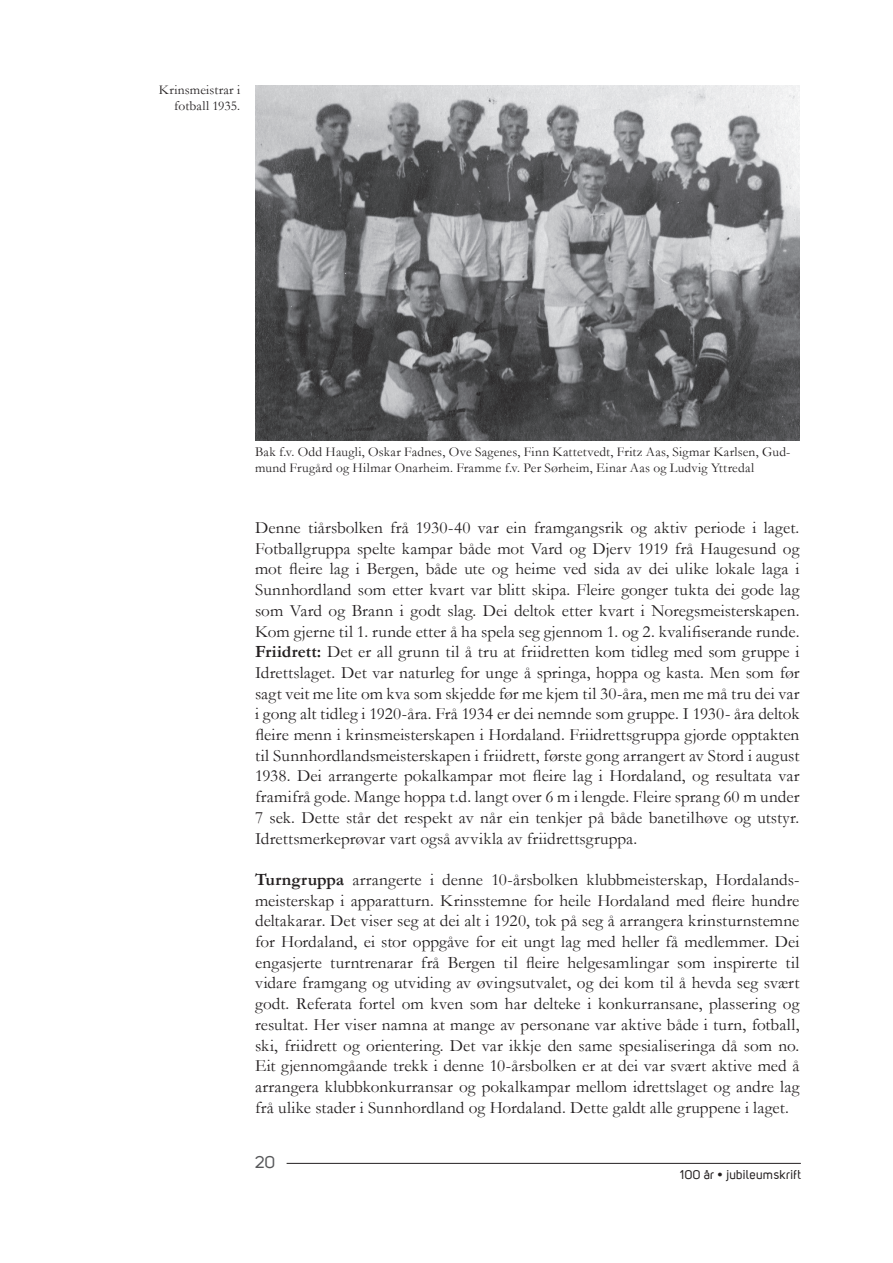
<style>
.page{position:relative;width:893px;height:1263px;background:#fff}
.page>*{position:absolute;margin:0;border:0;box-sizing:border-box;transform-origin:0 0}
.t1{font:17.25px/20.7px "Garamond";letter-spacing:.005em;color:#231f20;text-align:justify}
.t2{font:17.25px "Uni Sans Regular";color:#57585a}
.t3{font:13.5px/16.2px "Garamond";letter-spacing:.015em;color:#231f20;text-align:right}
.t4{font:12.75px "Uni Sans Regular";letter-spacing:.02em;color:#231f20}
.s1{font-weight:700}
</style>
<div class="page">
<hr style="left:287px;top:1163px;width:514px;height:1px;background:#231f20">
<img style="left:255px;top:85px;width:544px;height:355px">
<p class="t3" style="left:159px;top:81px;width:83px">Krinsmeistrar i fotball 1935.</p>
<p class="t3" style="left:255px;top:443px;width:537px;text-align:left">Bak f.v. Odd Haugli, Oskar Fadnes, Ove Sagenes, Finn Kattetvedt, Fritz Aas, Sigmar Karlsen, Gud&shy;mund Frugård og Hilmar Onarheim. Framme f.v. Per Sørheim, Einar Aas og Ludvig Yttredal</p>
<p class="t1" style="left:255px;top:517px;width:546px">Denne tiårsbolken frå 1930-40 var ein framgangsrik og aktiv periode i laget.<br>Fotballgruppa spelte kampar både mot Vard og Djerv 1919 frå Haugesund og mot fleire lag i Bergen, både ute og heime ved sida av dei ulike lokale laga i Sunnhordland som etter kvart var blitt skipa. Fleire gonger tukta dei gode lag som Vard og Brann i godt slag. Dei deltok etter kvart i Noregsmeisterskapen.<br>Kom gjerne til 1. runde etter å ha spela seg gjennom 1. og 2. kvalifiserande runde.<br><span class="s1">Friidrett:</span> Det er all grunn til å tru at friidretten kom tidleg med som gruppe i Idrettslaget. Det var naturleg for unge å springa, hoppa og kasta. Men som før sagt veit me lite om kva som skjedde før me kjem til 30-åra, men me må tru dei var i gong alt tidleg i 1920-åra. Frå 1934 er dei nemnde som gruppe. I 1930- åra deltok fleire menn i krinsmeisterskapen i Hordaland. Friidrettsgruppa gjorde opptakten til Sunnhordlandsmeisterskapen i friidrett, første gong arrangert av Stord i august 1938. Dei arrangerte pokalkampar mot fleire lag i Hordaland, og resultata var framifrå gode. Mange hoppa t.d. langt over 6 m i lengde. Fleire sprang 60 m under 7 sek. Dette står det respekt av når ein tenkjer på både banetilhøve og utstyr.<br>Idrettsmerkeprøvar vart også avvikla av friidrettsgruppa.</p>
<p class="t1" style="left:255px;top:869px;width:546px"><span class="s1">Turngruppa</span> arrangerte i denne 10-årsbolken klubbmeisterskap, Hordalands&shy;meisterskap i apparatturn. Krinsstemne for heile Hordaland med fleire hundre deltakarar. Det viser seg at dei alt i 1920, tok på seg å arrangera krinsturnstemne for Hordaland, ei stor oppgåve for eit ungt lag med heller få medlemmer. Dei engasjerte turntrenarar frå Bergen til fleire helgesamlingar som inspirerte til vidare framgang og utviding av øvingsutvalet, og dei kom til å hevda seg svært godt. Referata fortel om kven som har delteke i konkurransane, plassering og resultat. Her viser namna at mange av personane var aktive både i turn, fotball, ski, friidrett og orientering. Det var ikkje den same spesialiseringa då som no.<br>Eit gjennomgåande trekk i denne 10-årsbolken er at dei var svært aktive med å arrangera klubbkonkurransar og pokalkampar mellom idrettslaget og andre lag frå ulike stader i Sunnhordland og Hordaland. Dette galdt alle gruppene i laget.</p>
<p class="t2" style="left:255px;top:1152px;width:22px">20</p>
<p class="t4" style="left:680px;top:1167px;width:122px">100 år • jubileumskrift</p>
</div>
